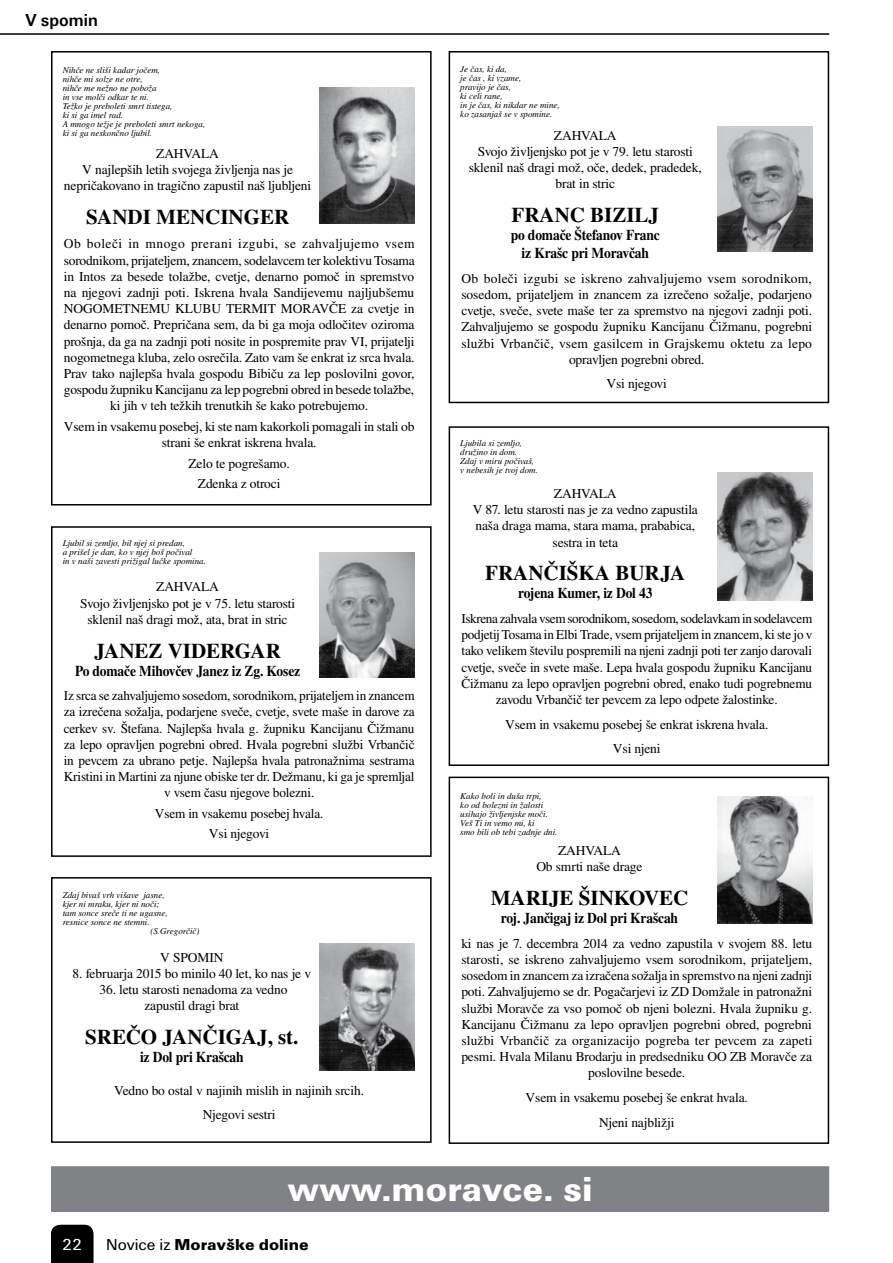
<style>
.page{position:relative;width:893px;height:1263px;background:#fff}
.page>*{position:absolute;margin:0;border:0;box-sizing:border-box;transform-origin:0 0}
.t1{font:36px "Unitus TEE Blac";color:#fff}
.t2{font:500 21px "Nimbus Rom No 9 LEE";color:#000}
.t3{font:700 18px "Unitus TEE";color:#000;scale:.95 1}
.t4{font:16.5px "Unitus TEE Blac";color:#000}
.t5{font:16.5px "Unitus TEE";color:#fff}
.t6{font:500 15px/18px "Nimbus Rom No 9 LEE";letter-spacing:-.01em;color:#000;text-align:center;scale:.9 1}
.t7{font:13.5px/16.2px "Nimbus Rom No 9 LEE";letter-spacing:-.01em;color:#000;text-align:center}
.t8{font:italic 9px/9px "Nimbus Rom No 9 LEE";color:#000}
.s1{font-family:"Unitus TEE"}
</style>
<div class="page">
<div style="left:449px;top:426px;width:380px;height:340px;border:2px solid #000"></div>
<div style="left:449px;top:51px;width:380px;height:352px;border:2px solid #000"></div>
<div style="left:51px;top:877px;width:381px;height:266px;border:2px solid #000"></div>
<div style="left:449px;top:777px;width:380px;height:367px;border:2px solid #000"></div>
<div style="left:52px;top:1167px;width:776px;height:44px;background:#808285"></div>
<div style="left:51px;top:1166px;width:778px;height:46px;border:2px solid #808285"></div>
<img style="left:320px;top:943px;width:95px;height:128px">
<img style="left:718px;top:126px;width:94px;height:125px">
<img style="left:718px;top:472px;width:94px;height:128px">
<img style="left:718px;top:796px;width:94px;height:128px">
<div style="left:51px;top:51px;width:381px;height:454px;border:2px solid #000"></div>
<img style="left:320px;top:88px;width:95px;height:136px">
<div style="left:51px;top:526px;width:381px;height:331px;border:2px solid #000"></div>
<img style="left:320px;top:552px;width:95px;height:125px">
<div style="left:51px;top:1225px;width:43px;height:38px;background:#000"></div>
<hr style="left:0;top:33px;width:829px;height:2px;background:#000">
<h3 class="t3" style="left:26px;top:10px;width:78px">V spomin</h3>
<p class="t8" style="left:63px;top:66px;width:144px">Nihče ne sliši kadar jočem,<br>nihče mi solze ne otre,<br>nihče me nežno ne poboža<br>in vse molči odkar te ni.<br>Težko je preboleti smrt tistega,<br>ki si ga imel rad.<br>A mnogo težje je preboleti smrt nekoga, ki si ga neskončno ljubil.</p>
<p class="t7" style="left:64px;top:145px;width:249px">ZAHVALA<br>V najlepših letih svojega življenja nas je nepričakovano in tragično zapustil naš ljubljeni</p>
<h2 class="t2" style="left:86px;top:204px;width:205px">SANDI MENCINGER</h2>
<p class="t7" style="left:64px;top:236px;width:352px">Ob boleči in mnogo prerani izgubi, se zahvaljujemo vsem sorodnikom, prijateljem, znancem, sodelavcem ter kolektivu Tosama in Intos za besede tolažbe, cvetje, denarno pomoč in spremstvo na njegovi zadnji poti. Iskrena hvala Sandijevemu najljubšemu NOGOMETNEMU KLUBU TERMIT MORAVČE za cvetje in denarno pomoč. Prepričana sem, da bi ga moja odločitev oziroma prošnja, da ga na zadnji poti nosite in pospremite prav VI, prijatelji nogometnega kluba, zelo osrečila. Zato vam še enkrat iz srca hvala.<br>Prav tako najlepša hvala gospodu Bibiču za lep poslovilni govor, gospodu župniku Kancijanu za lep pogrebni obred in besede tolažbe, ki jih v teh težkih trenutkih še kako potrebujemo.</p>
<p class="t7" style="left:64px;top:418px;width:352px">Vsem in vsakemu posebej, ki ste nam kakorkoli pomagali in stali ob strani še enkrat iskrena hvala.</p>
<p class="t7" style="left:188px;top:453px;width:103px;line-height:20.4px">Zelo te pogrešamo.<br>Zdenka z otroci</p>
<p class="t8" style="left:63px;top:539px;width:145px">Ljubil si zemljo, bil njej si predan,<br>a prišel je dan, ko v njej boš počival<br>in v naši zavesti prižigal lučke spomina.</p>
<p class="t7" style="left:80px;top:579px;width:217px">ZAHVALA<br>Svojo življenjsko pot je v 75. letu starosti sklenil naš dragi mož, ata, brat in stric</p>
<h2 class="t2" style="left:94px;top:637px;width:188px">JANEZ VIDERGAR</h2>
<p class="t6" style="left:75px;top:662px;width:252px">Po domače Mihovčev Janez iz Zg. Kosez</p>
<p class="t7" style="left:64px;top:688px;width:352px">Iz srca se zahvaljujemo sosedom, sorodnikom, prijateljem in znancem za izrečena sožalja, podarjene sveče, cvetje, svete maše in darove za cerkev sv. Štefana. Najlepša hvala g. župniku Kancijanu Čižmanu za lepo opravljen pogrebni obred. Hvala pogrebni službi Vrbančič in pevcem za ubrano petje. Najlepša hvala patronažnima sestrama Kristini in Martini za njune obiske ter dr. Dežmanu, ki ga je spremljal v vsem času njegove bolezni.</p>
<p class="t7" style="left:155px;top:803px;width:170px;line-height:20.4px">Vsem in vsakemu posebej hvala.<br>Vsi njegovi</p>
<p class="t8" style="left:63px;top:890px;width:103px">Zdaj bivaš vrh višave jasne,</p>
<p class="t8" style="left:63px;top:899px;width:98px">kjer ni mraku, kjer ni noči;</p>
<p class="t8" style="left:63px;top:908px;width:106px">tam sonce sreče ti ne ugasne,</p>
<p class="t8" style="left:63px;top:917px;width:88px">resnice sonce ne stemni.</p>
<p class="t8" style="left:150px;top:926px;width:51px">(S.Gregorčič)</p>
<p class="t7" style="left:160px;top:949px;width:65px">V SPOMIN</p>
<p class="t7" style="left:73px;top:965px;width:240px">8. februarja 2015 bo minilo 40 let, ko nas je v</p>
<p class="t7" style="left:100px;top:982px;width:189px">36. letu starosti nenadoma za vedno zapustil dragi brat</p>
<h2 class="t2" style="left:85px;top:1024px;width:215px">SREČO JANČIGAJ, st.</h2>
<p class="t6" style="left:140px;top:1048px;width:117px">iz Dol pri Krašcah</p>
<p class="t7" style="left:114px;top:1078px;width:251px;line-height:24.8px">Vedno bo ostal v najinih mislih in najinih srcih.<br>Njegovi sestri</p>
<p class="t8" style="left:460px;top:64px;width:101px">Je čas, ki da,<br>je čas , ki vzame,<br>pravijo je čas,<br>ki celi rane,<br>in je čas, ki nikdar ne mine, ko zasanjaš se v spomine.</p>
<p class="t7" style="left:469px;top:127px;width:235px">ZAHVALA<br>Svojo življenjsko pot je v 79. letu starosti sklenil naš dragi mož, oče, dedek, pradedek, brat in stric</p>
<h2 class="t2" style="left:511px;top:202px;width:149px">FRANC BIZILJ</h2>
<p class="t6" style="left:511px;top:226px;width:167px">po domače Štefanov Franc iz Krašc pri Moravčah</p>
<p class="t7" style="left:461px;top:270px;width:352px">Ob boleči izgubi se iskreno zahvaljujemo vsem sorodnikom, sosedom, prijateljem in znancem za izrečeno sožalje, podarjeno cvetje, sveče, svete maše ter za spremstvo na njegovi zadnji poti.<br>Zahvaljujemo se gospodu župniku Kancijanu Čižmanu, pogrebni službi Vrbančič, vsem gasilcem in Grajskemu oktetu za lepo opravljen pogrebni obred.</p>
<p class="t7" style="left:607px;top:376px;width:62px">Vsi njegovi</p>
<p class="t8" style="left:460px;top:439px;width:79px">Ljubila si zemljo, družino in dom.<br>Zdaj v miru počivaš, v nebesih je tvoj dom.</p>
<p class="t7" style="left:473px;top:485px;width:227px">ZAHVALA<br>V 87. letu starosti nas je za vedno zapustila naša draga mama, stara mama, prababica, sestra in teta</p>
<h2 class="t2" style="left:485px;top:560px;width:202px">FRANČIŠKA BURJA</h2>
<p class="t6" style="left:518px;top:585px;width:151px">rojena Kumer, iz Dol 43</p>
<p class="t7" style="left:461px;top:610px;width:352px">Iskrena zahvala vsem sorodnikom, sosedom, sodelavkam in sodelavcem podjetij Tosama in Elbi Trade, vsem prijateljem in znancem, ki ste jo v tako velikem številu pospremili na njeni zadnji poti ter zanjo darovali cvetje, sveče in svete maše. Lepa hvala gospodu župniku Kancijanu Čižmanu za lepo opravljen pogrebni obred, enako tudi pogrebnemu zavodu Vrbančič ter pevcem za lepo odpete žalostinke.</p>
<p class="t7" style="left:505px;top:712px;width:265px;line-height:24.8px">Vsem in vsakemu posebej še enkrat iskrena hvala.<br>Vsi njeni</p>
<p class="t8" style="left:460px;top:791px;width:99px">Kako boli in duša trpi,<br>ko od bolezni in žalosti usihajo življenjske moči.<br>Veš Ti in vemo mi, ki<br>smo bili ob tebi zadnje dni.</p>
<p class="t7" style="left:536px;top:843px;width:108px">ZAHVALA<br>Ob smrti naše drage</p>
<h2 class="t2" style="left:491px;top:885px;width:199px">MARIJE ŠINKOVEC</h2>
<p class="t6" style="left:501px;top:909px;width:199px">roj. Jančigaj iz Dol pri Krašcah</p>
<p class="t7" style="left:461px;top:935px;width:353px">ki nas je 7. decembra 2014 za vedno zapustila v svojem 88. letu starosti, se iskreno zahvaljujemo vsem sorodnikom, prijateljem, sosedom in znancem za izračena sožalja in spremstvo na njeni zadnji poti. Zahvaljujemo se dr. Pogačarjevi iz ZD Domžale in patronažni službi Moravče za vso pomoč ob njeni bolezni. Hvala župniku g.<br>Kancijanu Čižmanu za lepo opravljen pogrebni obred, pogrebni službi Vrbančič za organizacijo pogreba ter pevcem za zapeti pesmi. Hvala Milanu Brodarju in predsedniku OO ZB Moravče za poslovilne besede.</p>
<p class="t7" style="left:526px;top:1085px;width:224px;line-height:24.8px">Vsem in vsakemu posebej še enkrat hvala.<br>Njeni najbližji</p>
<h1 class="t1" style="left:288px;top:1168px;width:307px">www.moravce. si</h1>
<p class="t5" style="left:62px;top:1235px;width:22px">22</p>
<p class="t4" style="left:106px;top:1235px;width:204px"><span class="s1">Novice iz</span> Moravške doline</p>
</div>
